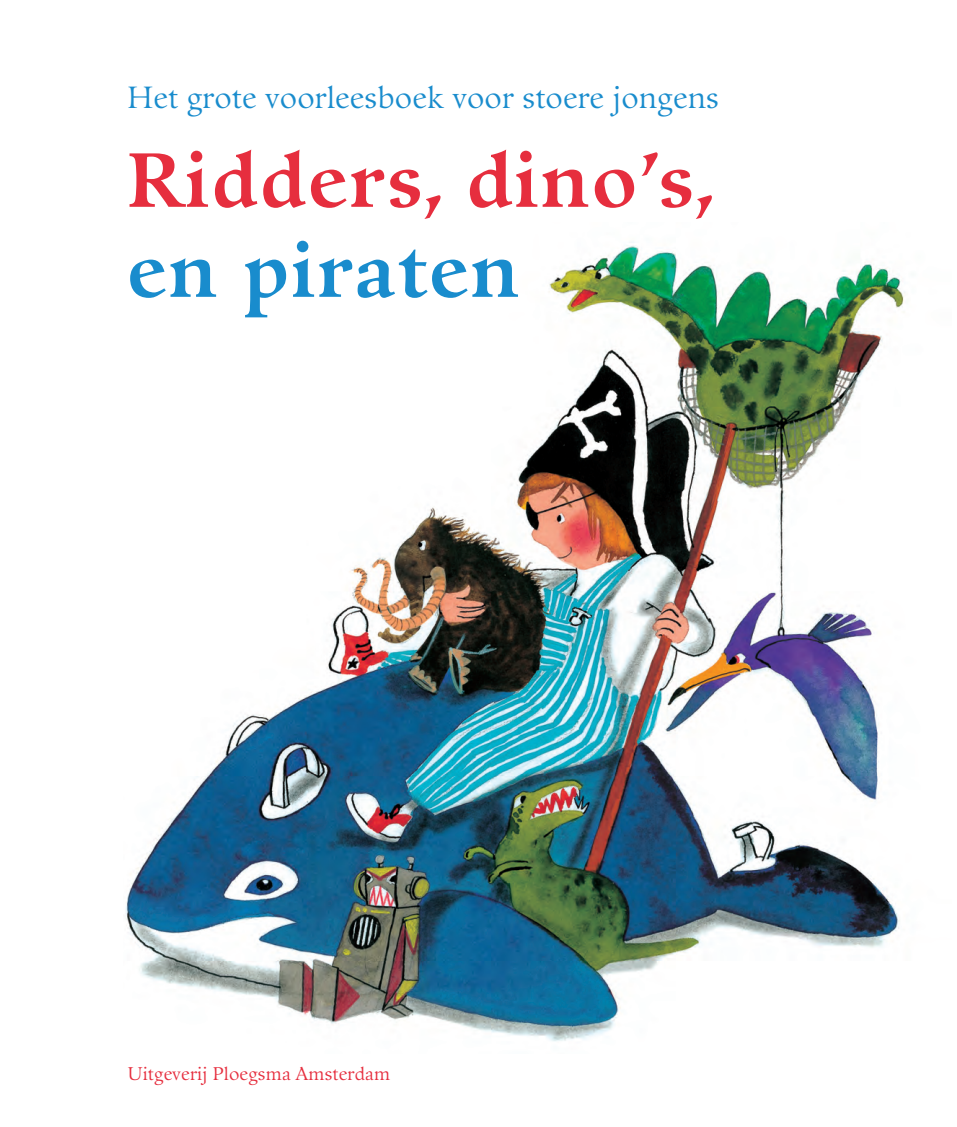
<style>
.page{position:relative;width:957px;height:1127px;background:#fff}
.page>*{position:absolute;margin:0;border:0;box-sizing:border-box;transform-origin:0 0}
.t1{font:700 75px "Guardi";letter-spacing:.035em;color:#e62e3e}
.t2{font:700 75px "Guardi";letter-spacing:.035em;color:#198ccd}
.t3{font:30px "Guardi";letter-spacing:.005em;color:#198ccd}
.plat{font:18px "Guardi";letter-spacing:.01em;color:#e62e3e}
</style>
<div class="page">
<img style="left:125px;top:241px;width:780px;height:801px">
<p class="t3" style="left:128px;top:79px;width:593px">Het grote voorleesboek voor stoere jongens</p>
<p class="t1" style="left:128px;top:134px;width:589px">Ridders, dino’s,</p>
<p class="t2" style="left:128px;top:224px;width:393px">en piraten</p>
<p class="plat" style="left:128px;top:1063px;width:264px">Uitgeverij Ploegsma Amsterdam</p>
</div>
